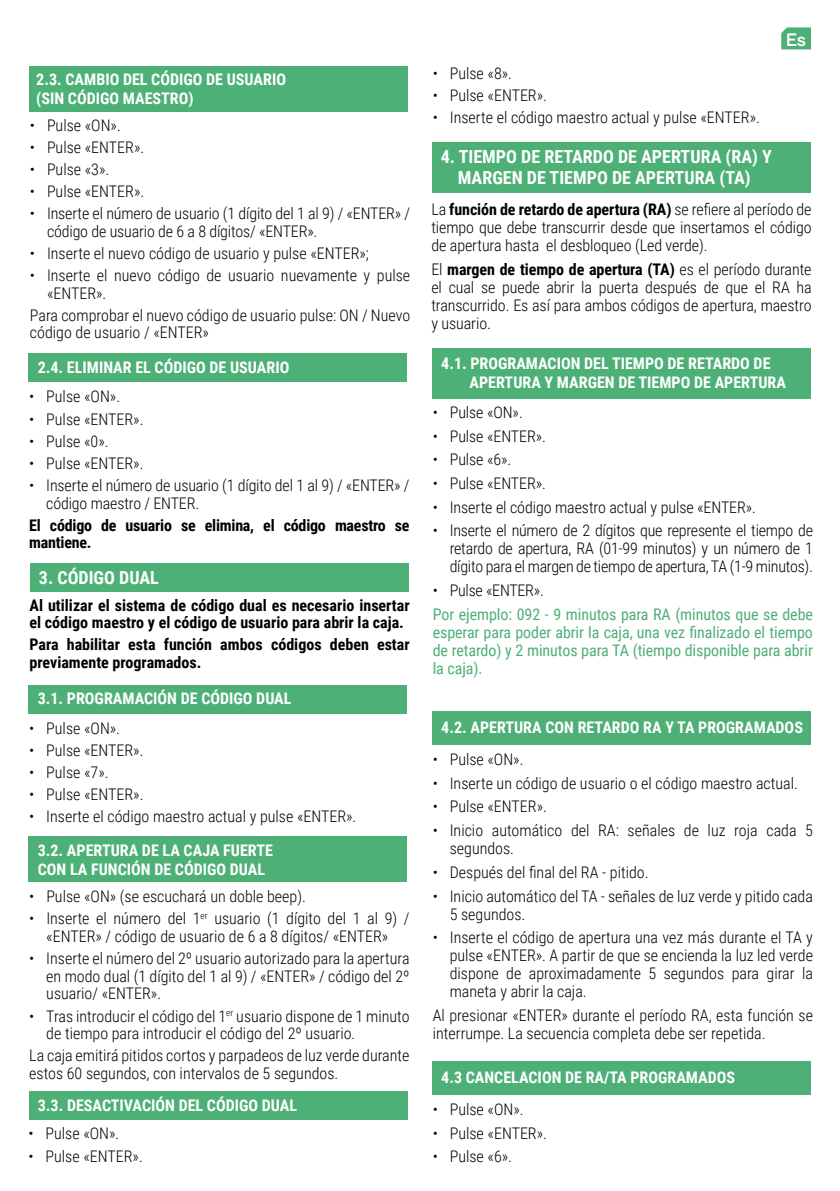
<style>
.page{position:relative;width:840px;height:1191px;background:#fff}
.page>*{position:absolute;margin:0;border:0;box-sizing:border-box;transform-origin:0 0}
.t1{font:700 18px/21px "Roboto Condensed";color:#fff;text-align:center}
.t2{font:500 18px "TT Firs Neue";color:#fff}
.t3{font:300 16px/18px "Roboto Condensed";color:#000}
.t4{font:700 16px/19px "Roboto Condensed";color:#fff}
.t5{font:700 16px/17.6px "Roboto Condensed";color:#000}
.t6{font:16px/18px "Roboto Condensed";letter-spacing:-.005em;color:#4db076;text-align:justify}
.s1{font-weight:700}
</style>
<div class="page">
<svg style="left:781px;top:27px;width:29px;height:22px"></svg>
<div style="left:29px;top:353px;width:378px;height:28px;background:#4db076"></div>
<div style="left:29px;top:685px;width:378px;height:28px;background:#4db076"></div>
<div style="left:432px;top:348px;width:378px;height:50px;background:#4db076"></div>
<div style="left:432px;top:710px;width:378px;height:34px;background:#4db076"></div>
<div style="left:432px;top:1060px;width:378px;height:34px;background:#4db076"></div>
<div style="left:29px;top:836px;width:378px;height:46px;background:#4db076"></div>
<div style="left:30px;top:563px;width:378px;height:28px;background:#4db076"></div>
<div style="left:432px;top:142px;width:378px;height:51px;background:#4db076"></div>
<div style="left:29px;top:1091px;width:378px;height:29px;background:#4db076"></div>
<div style="left:30px;top:67px;width:377px;height:45px;background:#4db076"></div>
<p class="t4" style="left:36px;top:69px;width:251px">2.3. CAMBIO DEL CÓDIGO DE USUARIO (SIN CÓDIGO MAESTRO)</p>
<p class="t3" style="left:30px;top:115px;width:92px">• Pulse «ON».</p>
<p class="t3" style="left:30px;top:137px;width:116px">• Pulse «ENTER».</p>
<p class="t3" style="left:30px;top:159px;width:81px">• Pulse «3».</p>
<p class="t3" style="left:30px;top:182px;width:116px">• Pulse «ENTER».</p>
<p class="t3" style="left:47px;top:204px;width:364px;text-indent:-17px">• Inserte el número de usuario (1 dígito del 1 al 9) / «ENTER» / código de usuario de 6 a 8 dígitos/ «ENTER».</p>
<p class="t3" style="left:30px;top:243px;width:340px">• Inserte el nuevo código de usuario y pulse «ENTER»;</p>
<p class="t3" style="left:47px;top:266px;width:364px;text-indent:-17px">• Inserte el nuevo código de usuario nuevamente y pulse «ENTER».</p>
<p class="t3" style="left:30px;top:305px;width:381px">Para comprobar el nuevo código de usuario pulse: ON / Nuevo código de usuario / «ENTER»</p>
<p class="t4" style="left:38px;top:357px;width:253px">2.4. ELIMINAR EL CÓDIGO DE USUARIO</p>
<p class="t3" style="left:29px;top:387px;width:92px">• Pulse «ON».</p>
<p class="t3" style="left:29px;top:409px;width:116px">• Pulse «ENTER».</p>
<p class="t3" style="left:29px;top:431px;width:81px">• Pulse «0».</p>
<p class="t3" style="left:29px;top:453px;width:116px">• Pulse «ENTER».</p>
<p class="t3" style="left:46px;top:476px;width:364px;text-indent:-17px">• Inserte el número de usuario (1 dígito del 1 al 9) / «ENTER» / código maestro / ENTER.</p>
<p class="t5" style="left:29px;top:515px;width:381px">El código de usuario se elimina, el código maestro se mantiene.</p>
<p class="t1" style="left:39px;top:566px;width:121px">3. CÓDIGO DUAL</p>
<p class="t5" style="left:29px;top:595px;width:381px">Al utilizar el sistema de código dual es necesario insertar el código maestro y el código de usuario para abrir la caja.</p>
<p class="t5" style="left:29px;top:635px;width:381px">Para habilitar esta función ambos códigos deben estar previamente programados.</p>
<p class="t4" style="left:38px;top:688px;width:255px">3.1. PROGRAMACIÓN DE CÓDIGO DUAL</p>
<p class="t3" style="left:29px;top:718px;width:92px">• Pulse «ON».</p>
<p class="t3" style="left:29px;top:741px;width:116px">• Pulse «ENTER».</p>
<p class="t3" style="left:29px;top:763px;width:81px">• Pulse «7».</p>
<p class="t3" style="left:29px;top:785px;width:116px">• Pulse «ENTER».</p>
<p class="t3" style="left:29px;top:807px;width:328px">• Inserte el código maestro actual y pulse «ENTER».</p>
<p class="t4" style="left:38px;top:840px;width:236px">3.2. APERTURA DE LA CAJA FUERTE<br>CON LA FUNCIÓN DE CÓDIGO DUAL</p>
<p class="t3" style="left:29px;top:887px;width:278px">• Pulse «ON» (se escuchará un doble beep).</p>
<p class="t3" style="left:29px;top:909px;width:381px;text-align:center">• Inserte el número del 1<sup>er</sup> usuario (1 dígito del 1 al 9) / «ENTER» / código de usuario de 6 a 8 dígitos/ «ENTER»</p>
<p class="t3" style="left:46px;top:949px;width:364px;text-align:justify;text-indent:-17px">• Inserte el número del 2º usuario autorizado para la apertura en modo dual (1 dígito del 1 al 9) / «ENTER» / código del 2º usuario/ «ENTER».</p>
<p class="t3" style="left:46px;top:1006px;width:364px;text-indent:-17px">• Tras introducir el código del 1<sup>er</sup> usuario dispone de 1 minuto de tiempo para introducir el código del 2º usuario.</p>
<p class="t3" style="left:29px;top:1046px;width:381px">La caja emitirá pitidos cortos y parpadeos de luz verde durante estos 60 segundos, con intervalos de 5 segundos.</p>
<p class="t4" style="left:38px;top:1095px;width:260px">3.3. DESACTIVACIÓN DEL CÓDIGO DUAL</p>
<p class="t3" style="left:29px;top:1124px;width:92px">• Pulse «ON».</p>
<p class="t3" style="left:29px;top:1146px;width:116px">• Pulse «ENTER».</p>
<p class="t3" style="left:432px;top:63px;width:81px">• Pulse «8».</p>
<p class="t3" style="left:432px;top:85px;width:116px">• Pulse «ENTER».</p>
<p class="t3" style="left:432px;top:107px;width:328px">• Inserte el código maestro actual y pulse «ENTER».</p>
<p class="t1" style="left:440px;top:146px;width:332px">4. TIEMPO DE RETARDO DE APERTURA (RA) Y<br>MARGEN DE TIEMPO DE APERTURA (TA)</p>
<p class="t2" style="left:785px;top:28px;width:21px">Es</p>
<p class="t3" style="left:431px;top:199px;width:381px;text-align:justify">La <span class="s1">función de retardo de apertura (RA)</span> se refiere al período de tiempo que debe transcurrir desde que insertamos el código de apertura hasta el desbloqueo (Led verde).</p>
<p class="t3" style="left:431px;top:259px;width:381px;text-align:justify">El <span class="s1">margen de tiempo de apertura (TA)</span> es el período durante el cual se puede abrir la puerta después de que el RA ha transcurrido. Es así para ambos códigos de apertura, maestro y usuario.</p>
<p class="t4" style="left:469px;top:353px;width:318px;text-indent:-28px">4.1. PROGRAMACION DEL TIEMPO DE RETARDO DE<br>APERTURA Y MARGEN DE TIEMPO DE APERTURA</p>
<p class="t3" style="left:432px;top:403px;width:91px">• Pulse «ON».</p>
<p class="t3" style="left:432px;top:426px;width:115px">• Pulse «ENTER».</p>
<p class="t3" style="left:432px;top:450px;width:80px">• Pulse «6».</p>
<p class="t3" style="left:432px;top:474px;width:115px">• Pulse «ENTER».</p>
<p class="t3" style="left:432px;top:497px;width:324px">• Inserte el código maestro actual y pulse «ENTER».</p>
<p class="t3" style="left:449px;top:521px;width:364px;text-align:justify;text-indent:-17px">• Inserte el número de 2 dígitos que represente el tiempo de retardo de apertura, RA (01-99 minutos) y un número de 1 dígito para el margen de tiempo de apertura, TA (1-9 minutos).</p>
<p class="t3" style="left:432px;top:581px;width:113px">• Pulse «ENTER».</p>
<p class="t6" style="left:432px;top:604px;width:381px">Por ejemplo: 092 - 9 minutos para RA (minutos que se debe esperar para poder abrir la caja, una vez finalizado el tiempo de retardo) y 2 minutos para TA (tiempo disponible para abrir la caja).</p>
<p class="t4" style="left:441px;top:717px;width:363px">4.2. APERTURA CON RETARDO RA Y TA PROGRAMADOS</p>
<p class="t3" style="left:432px;top:750px;width:92px">• Pulse «ON».</p>
<p class="t3" style="left:432px;top:773px;width:366px">• Inserte un código de usuario o el código maestro actual.</p>
<p class="t3" style="left:432px;top:797px;width:116px">• Pulse «ENTER».</p>
<p class="t3" style="left:449px;top:821px;width:364px;text-indent:-17px">• Inicio automático del RA: señales de luz roja cada 5 segundos.</p>
<p class="t3" style="left:432px;top:862px;width:217px">• Después del final del RA - pitido.</p>
<p class="t3" style="left:449px;top:886px;width:364px;text-indent:-17px">• Inicio automático del TA - señales de luz verde y pitido cada<br>5 segundos.</p>
<p class="t3" style="left:449px;top:928px;width:364px;text-align:justify;text-indent:-17px">• Inserte el código de apertura una vez más durante el TA y pulse «ENTER». A partir de que se encienda la luz led verde dispone de aproximadamente 5 segundos para girar la maneta y abrir la caja.</p>
<p class="t3" style="left:432px;top:1005px;width:381px">Al presionar «ENTER» durante el período RA, esta función se interrumpe. La secuencia completa debe ser repetida.</p>
<p class="t4" style="left:441px;top:1067px;width:295px">4.3 CANCELACION DE RA/TA PROGRAMADOS</p>
<p class="t3" style="left:432px;top:1099px;width:92px">• Pulse «ON».</p>
<p class="t3" style="left:432px;top:1123px;width:116px">• Pulse «ENTER».</p>
<p class="t3" style="left:432px;top:1147px;width:81px">• Pulse «6».</p>
</div>
